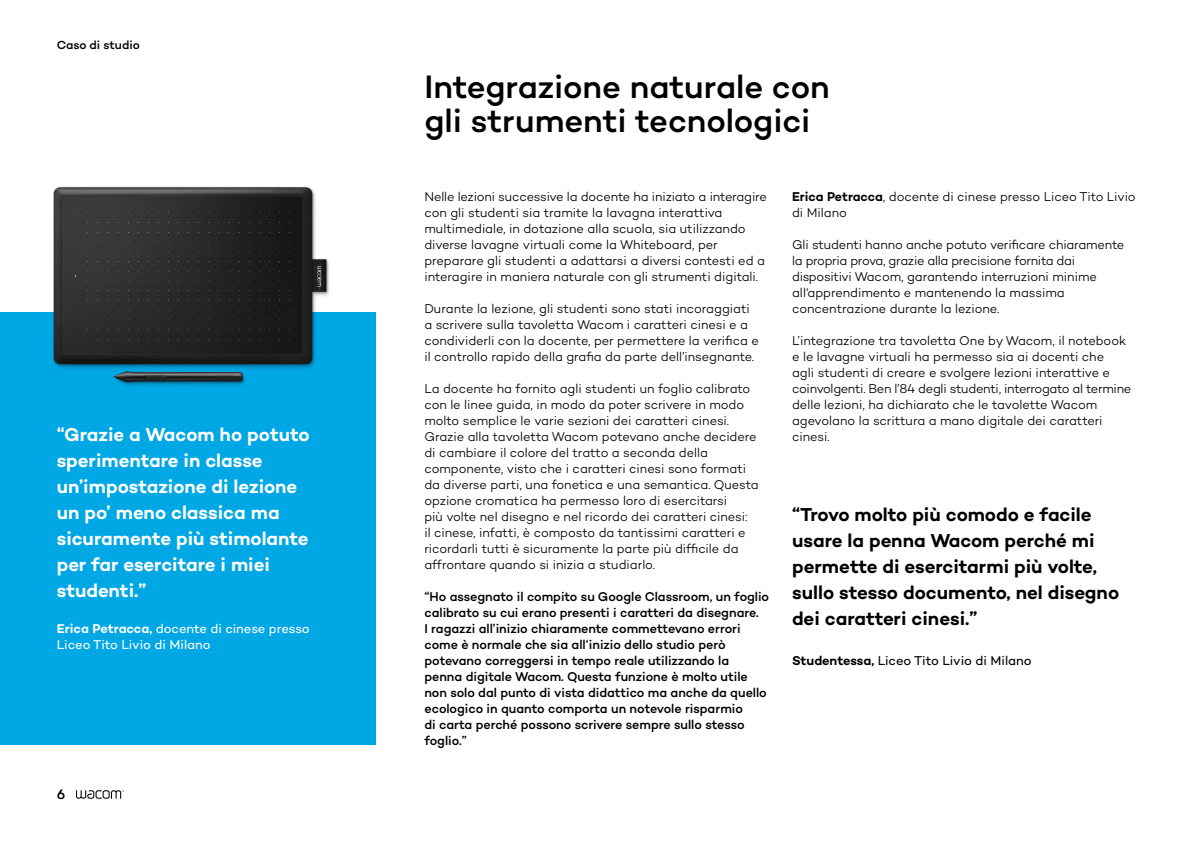
<style>
.page{position:relative;width:1191px;height:842px;background:#fff}
.page>*{position:absolute;margin:0;border:0;box-sizing:border-box;transform-origin:0 0}
.t1{font:500 33px/34px "Campton Wacom";color:#000}
.t2{font:600 19px/26px "Campton Wacom";color:#fff}
.t3{font:600 19px/26px "Campton Wacom";letter-spacing:-.005em;color:#000}
.t4{font:500 14px "Campton Wacom";color:#000}
.t5{font:300 13px/16px "Campton Wacom";letter-spacing:-.005em;color:#000}
.t6{font:500 13px/16px "Campton Wacom";color:#000}
.t7{font:13px/16px "Campton Wacom";letter-spacing:-.005em;color:#fff}
.t8{font:13px "Campton Wacom";color:#000}
.t9{font:500 12px "Campton Wacom";color:#000}
.s1{font-weight:600}
</style>
<div class="page">
<svg style="left:76px;top:790px;width:48px;height:9px"></svg>
<div style="left:0;top:313px;width:376px;height:432px;background:#00a7e5"></div>
<img style="left:43px;top:186px;width:289px;height:200px">
<p class="t9" style="left:57px;top:37px;width:85px">Caso di studio</p>
<h2 class="t2" style="left:57px;top:421px;width:254px">“Grazie a Wacom ho potuto sperimentare in classe un’impostazione di lezione un po’ meno classica ma sicuramente più stimolante per far esercitare i miei studenti.”</h2>
<p class="t7" style="left:57px;top:620px;width:254px"><span class="s1">Erica Petracca,</span> docente di cinese presso<br>Liceo Tito Livio di Milano</p>
<p class="t4" style="left:57px;top:785px;width:10px">6</p>
<h1 class="t1" style="left:424px;top:69px;width:407px">Integrazione naturale con gli strumenti tecnologici</h1>
<p class="t5" style="left:424px;top:188px;width:344px">Nelle lezioni successive la docente ha iniziato a interagire con gli studenti sia tramite la lavagna interattiva multimediale, in dotazione alla scuola, sia utilizzando diverse lavagne virtuali come la Whiteboard, per preparare gli studenti a adattarsi a diversi contesti ed a interagire in maniera naturale con gli strumenti digitali.</p>
<p class="t5" style="left:424px;top:300px;width:336px">Durante la lezione, gli studenti sono stati incoraggiati a scrivere sulla tavoletta Wacom i caratteri cinesi e a condividerli con la docente, per permettere la verifica e il controllo rapido della grafia da parte dell’insegnante.</p>
<p class="t5" style="left:424px;top:380px;width:336px">La docente ha fornito agli studenti un foglio calibrato con le linee guida, in modo da poter scrivere in modo molto semplice le varie sezioni dei caratteri cinesi.<br>Grazie alla tavoletta Wacom potevano anche decidere di cambiare il colore del tratto a seconda della componente, visto che i caratteri cinesi sono formati da diverse parti, una fonetica e una semantica. Questa opzione cromatica ha permesso loro di esercitarsi<br>più volte nel disegno e nel ricordo dei caratteri cinesi:<br>il cinese, infatti, è composto da tantissimi caratteri e ricordarli tutti è sicuramente la parte più difficile da affrontare quando si inizia a studiarlo.</p>
<p class="t6" style="left:424px;top:588px;width:346px">“Ho assegnato il compito su Google Classroom, un foglio calibrato su cui erano presenti i caratteri da disegnare.<br>I ragazzi all’inizio chiaramente commettevano errori come è normale che sia all‘inizio dello studio però potevano correggersi in tempo reale utilizzando la penna digitale Wacom. Questa funzione è molto utile non solo dal punto di vista didattico ma anche da quello ecologico in quanto comporta un notevole risparmio<br>di carta perché possono scrivere sempre sullo stesso foglio.”</p>
<p class="t5" style="left:792px;top:188px;width:345px"><span class="s1">Erica Petracca</span>, docente di cinese presso Liceo Tito Livio di Milano</p>
<p class="t5" style="left:792px;top:236px;width:334px">Gli studenti hanno anche potuto verificare chiaramente la propria prova, grazie alla precisione fornita dai dispositivi Wacom, garantendo interruzioni minime all‘apprendimento e mantenendo la massima concentrazione durante la lezione.</p>
<p class="t5" style="left:792px;top:332px;width:341px">L’integrazione tra tavoletta One by Wacom, il notebook e le lavagne virtuali ha permesso sia ai docenti che<br>agli studenti di creare e svolgere lezioni interattive e coinvolgenti. Ben l’84 degli studenti, interrogato al termine delle lezioni, ha dichiarato che le tavolette Wacom agevolano la scrittura a mano digitale dei caratteri cinesi.</p>
<h2 class="t3" style="left:792px;top:501px;width:329px">“Trovo molto più comodo e facile usare la penna Wacom perché mi permette di esercitarmi più volte, sullo stesso documento, nel disegno dei caratteri cinesi.”</h2>
<p class="t8" style="left:792px;top:652px;width:241px"><span class="s1">Studentessa,</span> Liceo Tito Livio di Milano</p>
</div>
